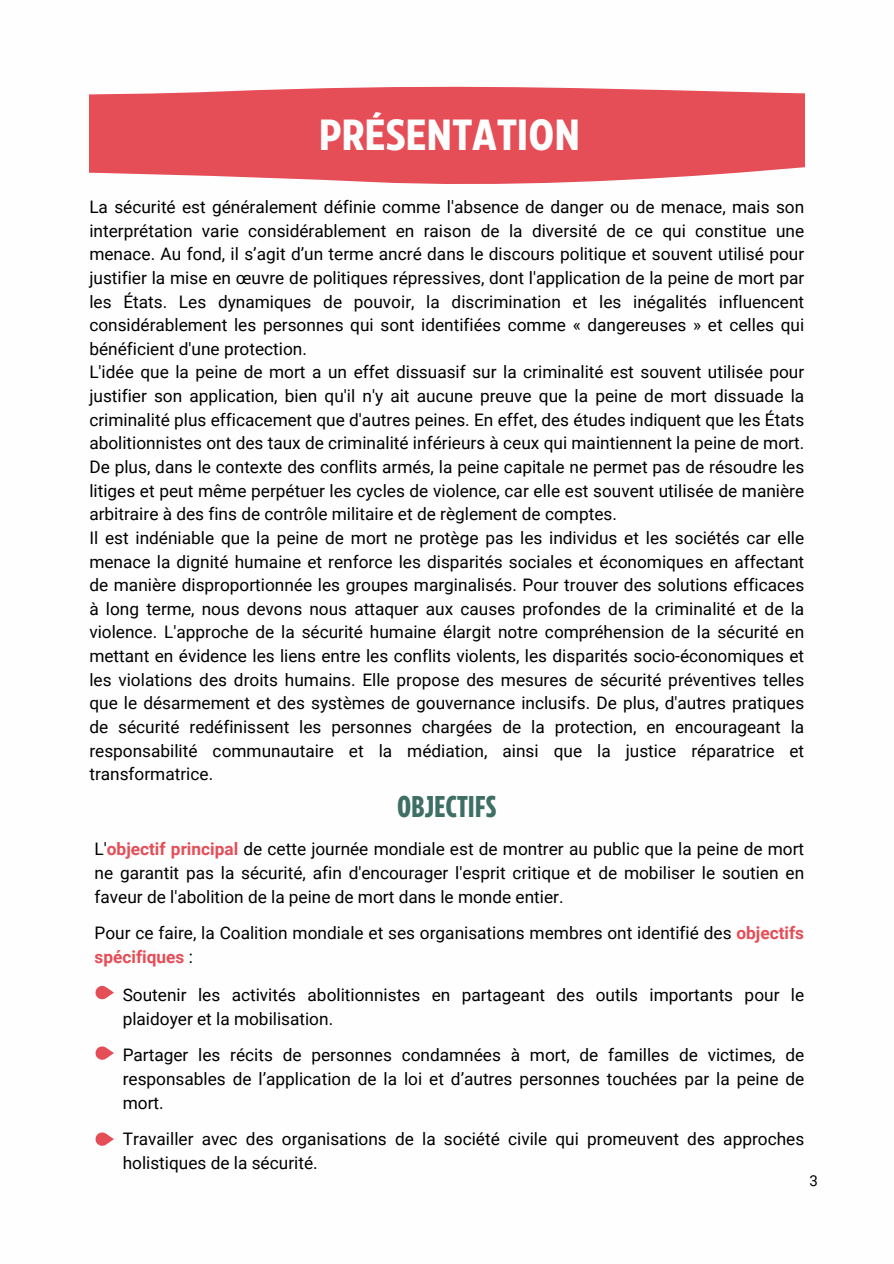
<style>
.page{position:relative;width:894px;height:1264px;background:#fff}
.page>*{position:absolute;margin:0;border:0;box-sizing:border-box;transform-origin:0 0}
.t1{font:700 43.5px "Eastman Condensed";color:#fefefe}
.t2{font:700 30px "Eastman Compressed";color:#3f6f64}
.t3{font:17.25px/23.7px "Roboto";color:#000;text-align:justify}
.t4{font:15px "Roboto";color:#000}
.s1{font-weight:700;color:#e54d57}
</style>
<div class="page">
<svg style="left:95px;top:986px;width:19px;height:14px"></svg>
<svg style="left:95px;top:1046px;width:19px;height:14px"></svg>
<svg style="left:95px;top:1132px;width:19px;height:14px"></svg>
<svg style="left:89px;top:86px;width:715px;height:98px;background:#e75e67"></svg>
<p class="t1" style="left:319px;top:118px;width:263px">PRÉSENTATION</p>
<p class="t3" style="left:89px;top:195px;width:716px">La sécurité est généralement définie comme l'absence de danger ou de menace, mais son interprétation varie considérablement en raison de la diversité de ce qui constitue une menace. Au fond, il s’agit d’un terme ancré dans le discours politique et souvent utilisé pour justifier la mise en œuvre de politiques répressives, dont l'application de la peine de mort par les États. Les dynamiques de pouvoir, la discrimination et les inégalités influencent considérablement les personnes qui sont identifiées comme « dangereuses » et celles qui bénéficient d'une protection.</p>
<h1 class="t3" style="left:89px;top:360px;width:716px">L'idée que la peine de mort a un effet dissuasif sur la criminalité est souvent utilisée pour justifier son application, bien qu'il n'y ait aucune preuve que la peine de mort dissuade la criminalité plus efficacement que d'autres peines. En effet, des études indiquent que les États abolitionnistes ont des taux de criminalité inférieurs à ceux qui maintiennent la peine de mort.<br>De plus, dans le contexte des conflits armés, la peine capitale ne permet pas de résoudre les litiges et peut même perpétuer les cycles de violence, car elle est souvent utilisée de manière arbitraire à des fins de contrôle militaire et de règlement de comptes.</h1>
<p class="t3" style="left:89px;top:526px;width:716px">Il est indéniable que la peine de mort ne protège pas les individus et les sociétés car elle menace la dignité humaine et renforce les disparités sociales et économiques en affectant de manière disproportionnée les groupes marginalisés. Pour trouver des solutions efficaces à long terme, nous devons nous attaquer aux causes profondes de la criminalité et de la violence. L'approche de la sécurité humaine élargit notre compréhension de la sécurité en mettant en évidence les liens entre les conflits violents, les disparités socio-économiques et les violations des droits humains. Elle propose des mesures de sécurité préventives telles que le désarmement et des systèmes de gouvernance inclusifs. De plus, d'autres pratiques de sécurité redéfinissent les personnes chargées de la protection, en encourageant la responsabilité communautaire et la médiation, ainsi que la justice réparatrice et transformatrice.</p>
<p class="t2" style="left:397px;top:795px;width:101px">OBJECTIFS</p>
<p class="t3" style="left:95px;top:837px;width:711px">L'<span class="s1">objectif principal</span> de cette journée mondiale est de montrer au public que la peine de mort ne garantit pas la sécurité, afin d'encourager l'esprit critique et de mobiliser le soutien en faveur de l'abolition de la peine de mort dans le monde entier.</p>
<h2 class="t3" style="left:95px;top:921px;width:711px">Pour ce faire, la Coalition mondiale et ses organisations membres ont identifié des <span class="s1">objectifs spécifiques</span> :</h2>
<p class="t3" style="left:123px;top:983px;width:682px">Soutenir les activités abolitionnistes en partageant des outils importants pour le plaidoyer et la mobilisation.</p>
<p class="t3" style="left:123px;top:1043px;width:682px">Partager les récits de personnes condamnées à mort, de familles de victimes, de responsables de l’application de la loi et d’autres personnes touchées par la peine de mort.</p>
<p class="t3" style="left:123px;top:1127px;width:682px">Travailler avec des organisations de la société civile qui promeuvent des approches holistiques de la sécurité.</p>
<p class="t4" style="left:809px;top:1172px;width:10px">3</p>
</div>
